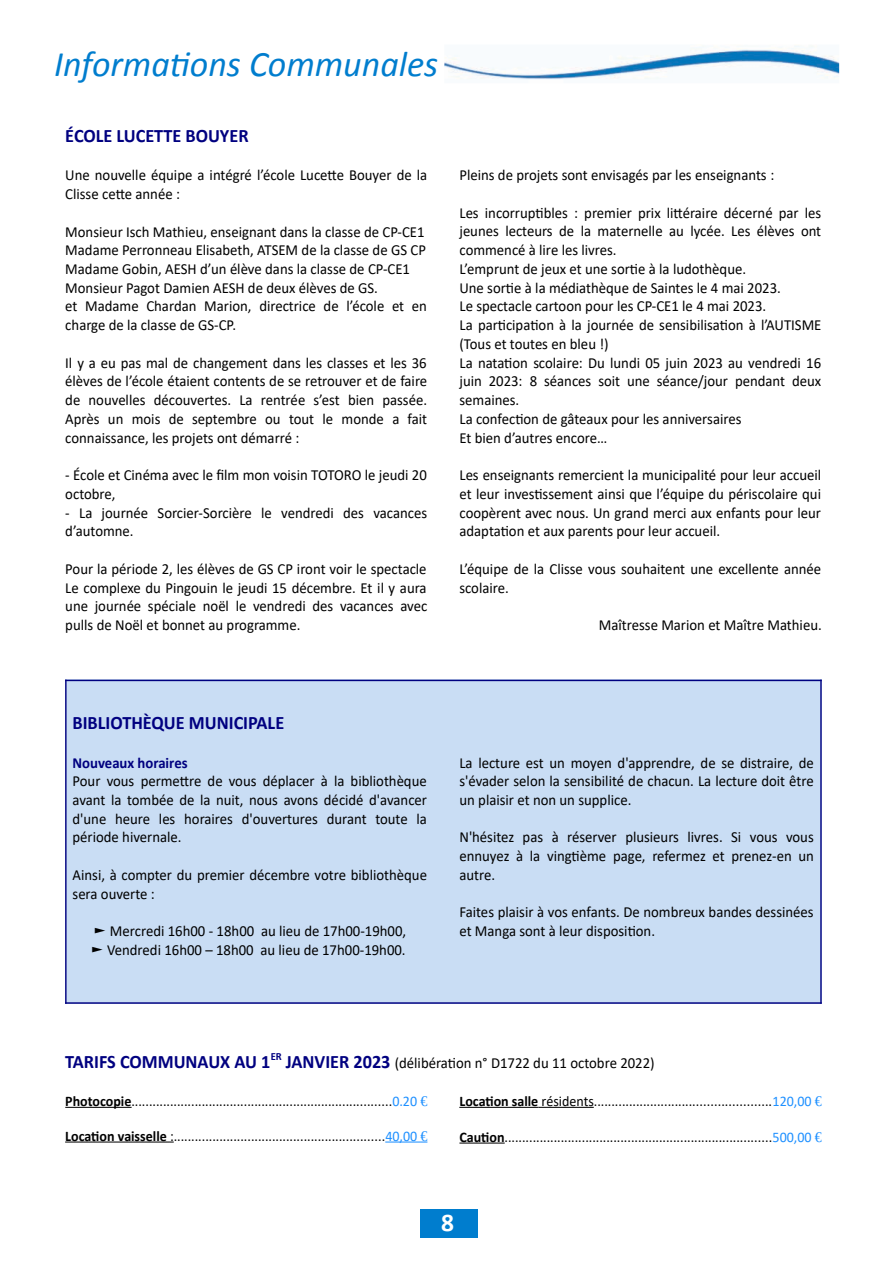
<style>
.page{position:relative;width:893px;height:1263px;background:#fff}
.page>*{position:absolute;margin:0;border:0;box-sizing:border-box;transform-origin:0 0}
.t1{font:italic 36px "Calibri";color:#007dce}
.t2{font:700 25.5px "Calibri";color:#fff}
.t3{font:700 19.05px "Calibri";color:#000080;scale:.96 1}
.t4{font:15.3px/18.8px "Calibri";color:#000;scale:.96 1}
.t5{font:700 15.3px "Calibri";letter-spacing:-.005em;color:#000080;scale:.96 1}
.t6{font:14.7px "Calibri";color:#000;scale:.96 1}
.s1{font-family:"Segoe UI"}
.s2{font-weight:700;font-size:19.05px;color:#000080}
.s3{font-weight:700}
.s4{color:#1e90ff}
.s5{font-family:"Liberation Serif";color:#1e90ff}
</style>
<div class="page">
<hr style="left:65px;top:1107px;width:67px;height:1px;background:#000">
<hr style="left:65px;top:1141px;width:102px;height:1px;background:#000">
<hr style="left:385px;top:1141px;width:36px;height:1px;background:#1e90ff">
<hr style="left:459px;top:1107px;width:79px;height:1px;background:#000">
<hr style="left:538px;top:1107px;width:56px;height:1px;background:#000">
<hr style="left:459px;top:1142px;width:46px;height:1px;background:#000">
<div style="left:65px;top:680px;width:757px;height:324px;background:#c9ddf4"></div>
<hr style="left:65px;top:680px;width:757px;height:1px;background:#000080">
<hr style="left:820px;top:680px;width:2px;height:324px;background:#000080">
<hr style="left:65px;top:1002px;width:757px;height:2px;background:#000080">
<hr style="left:65px;top:680px;width:2px;height:324px;background:#000080">
<div style="left:420px;top:1209px;width:57px;height:28px;background:#007dce"></div>
<img style="left:444px;top:46px;width:395px;height:34px">
<h1 class="t1" style="left:54px;top:39px;width:386px">Informations Communales</h1>
<p class="t3" style="left:65px;top:126px;width:193px">ÉCOLE LUCETTE BOUYER</p>
<p class="t4" style="left:65px;top:166px;width:379px">Une nouvelle équipe a intégré l’école Lucette Bouyer de la<br>Clisse cette année :</p>
<p class="t4" style="left:65px;top:222px;width:378px">Monsieur Isch Mathieu, enseignant dans la classe de CP-CE1<br>Madame Perronneau Elisabeth, ATSEM de la classe de GS CP Madame Gobin, AESH d’un élève dans la classe de CP-CE1<br>Monsieur Pagot Damien AESH de deux élèves de GS.<br>et Madame Chardan Marion, directrice de l’école et en charge de la classe de GS-CP.</p>
<p class="t4" style="left:65px;top:353px;width:379px;text-align:justify">Il y a eu pas mal de changement dans les classes et les 36 élèves de l’école étaient contents de se retrouver et de faire de nouvelles découvertes. La rentrée s’est bien passée.<br>Après un mois de septembre ou tout le monde a fait connaissance, les projets ont démarré :</p>
<p class="t4" style="left:65px;top:466px;width:378px">- École et Cinéma avec le film mon voisin TOTORO le jeudi 20 octobre,</p>
<p class="t4" style="left:65px;top:503px;width:378px">- La journée Sorcier-Sorcière le vendredi des vacances d’automne.</p>
<p class="t4" style="left:65px;top:560px;width:379px;text-align:justify">Pour la période 2, les élèves de GS CP iront voir le spectacle Le complexe du Pingouin le jeudi 15 décembre. Et il y aura une journée spéciale noël le vendredi des vacances avec pulls de Noël et bonnet au programme.</p>
<p class="t4" style="left:459px;top:166px;width:329px">Pleins de projets sont envisagés par les enseignants :</p>
<p class="t4" style="left:459px;top:204px;width:379px">Les incorruptibles : premier prix littéraire décerné par les jeunes lecteurs de la maternelle au lycée. Les élèves ont commencé à lire les livres.<br>L’emprunt de jeux et une sortie à la ludothèque.<br>Une sortie à la médiathèque de Saintes le 4 mai 2023.<br>Le spectacle cartoon pour les CP-CE1 le 4 mai 2023.<br>La participation à la journée de sensibilisation à l’AUTISME (Tous et toutes en bleu !)<br>La natation scolaire: Du lundi 05 juin 2023 au vendredi 16 juin 2023: 8 séances soit une séance/jour pendant deux semaines.<br>La confection de gâteaux pour les anniversaires<br>Et bien d’autres encore…</p>
<p class="t4" style="left:459px;top:466px;width:378px;text-align:justify">Les enseignants remercient la municipalité pour leur accueil et leur investissement ainsi que l’équipe du périscolaire qui coopèrent avec nous. Un grand merci aux enfants pour leur adaptation et aux parents pour leur accueil.</p>
<p class="t4" style="left:459px;top:560px;width:378px">L’équipe de la Clisse vous souhaitent une excellente année scolaire.</p>
<p class="t4" style="left:599px;top:616px;width:234px">Maîtresse Marion et Maître Mathieu.</p>
<p class="t3" style="left:73px;top:713px;width:222px">BIBLIOTHÈQUE MUNICIPALE</p>
<p class="t5" style="left:73px;top:755px;width:121px">Nouveaux horaires</p>
<p class="t4" style="left:73px;top:772px;width:371px;text-align:justify">Pour vous permettre de vous déplacer à la bibliothèque avant la tombée de la nuit, nous avons décidé d'avancer d'une heure les horaires d'ouvertures durant toute la période hivernale.</p>
<p class="t4" style="left:73px;top:866px;width:371px">Ainsi, à compter du premier décembre votre bibliothèque sera ouverte :</p>
<p class="t4" style="left:91px;top:922px;width:330px"><span class="s1">►</span> Mercredi 16h00 - 18h00 au lieu de 17h00-19h00, <span class="s1">►</span> Vendredi 16h00 – 18h00 au lieu de 17h00-19h00.</p>
<p class="t4" style="left:459px;top:753px;width:371px;text-align:justify">La lecture est un moyen d'apprendre, de se distraire, de s'évader selon la sensibilité de chacun. La lecture doit être un plaisir et non un supplice.</p>
<p class="t4" style="left:459px;top:828px;width:371px;text-align:justify">N'hésitez pas à réserver plusieurs livres. Si vous vous ennuyez à la vingtième page, refermez et prenez-en un autre.</p>
<p class="t4" style="left:459px;top:903px;width:370px">Faites plaisir à vos enfants. De nombreux bandes dessinées et Manga sont à leur disposition.</p>
<p class="t4" style="left:65px;top:1054px;width:615px"><span class="s2">TARIFS COMMUNAUX AU 1</span><sup>ER</sup> <span class="s2">JANVIER 2023</span> (délibération n° D1722 du 11 octobre 2022)</p>
<p class="t6" style="left:65px;top:1094px;width:379px"><span class="s3">Photocopie</span>..........................................................................<span class="s4">0.20</span> <span class="s5">€</span></p>
<p class="t6" style="left:65px;top:1128px;width:379px"><span class="s3">Location vaisselle</span> :............................................................ <span class="s4">40,00</span> <span class="s5">€</span></p>
<p class="t6" style="left:459px;top:1094px;width:379px"><span class="s3">Location salle</span> résidents..................................................<span class="s4">120,00</span> <span class="s5">€</span></p>
<p class="t6" style="left:459px;top:1129px;width:379px"><span class="s3">Caution</span>............................................................................<span class="s4">500,00</span> <span class="s5">€</span></p>
<h2 class="t2" style="left:441px;top:1206px;width:14px">8</h2>
</div>
